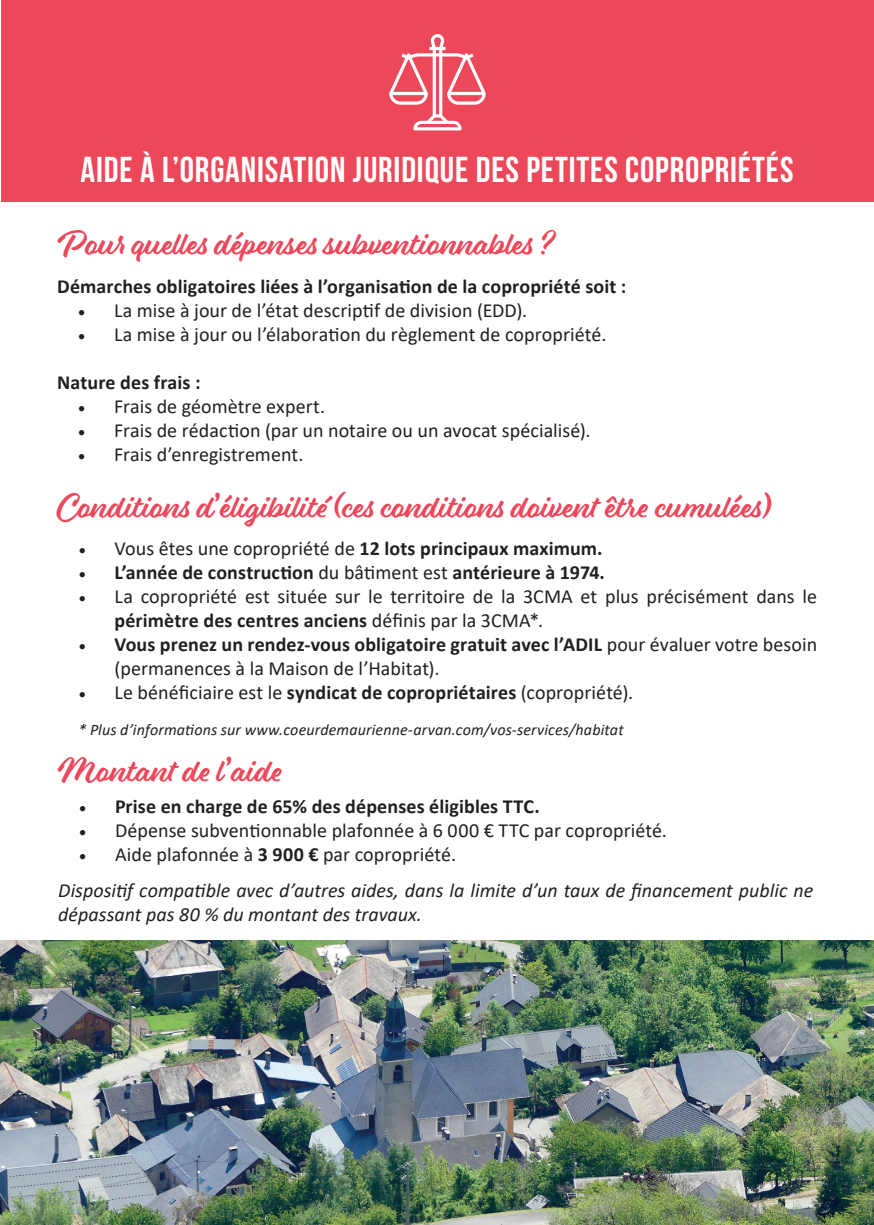
<style>
.page{position:relative;width:874px;height:1225px;background:#fff}
.page>*{position:absolute;margin:0;border:0;box-sizing:border-box;transform-origin:0 0}
.t1{font:36px "Bebas Neue";letter-spacing:.025em;color:#fff}
.t2{font:32px "Eds Market Main Script";color:#ec475a}
.t3{font:20px/24px "Calibri";letter-spacing:.005em;color:#231f20}
.t4{font:700 20px "Calibri";letter-spacing:.005em;color:#231f20}
.t5{font:italic 20px/36px "Calibri";color:#231f20}
.t6{font:italic 16px "Calibri";letter-spacing:.01em;color:#231f20}
.s1{font-family:"Minion Pro"}
.s2{font-weight:700}
.s3{font-family:"Minion Pro";font-weight:400}
.s4{font-weight:400}
.s5{font-family:"Minion Pro";font-style:normal}
.s6{font-style:normal}
.s7{font-weight:700;font-style:normal}
</style>
<div class="page">
<div style="left:1px;top:0;width:872px;height:201px;background:#ec485a"></div>
<svg style="left:389px;top:34px;width:96px;height:96px"></svg>
<img style="left:0;top:941px;width:873px;height:283px">
<h1 class="t1" style="left:80px;top:150px;width:714px">AIDE À L’ORGANISATION JURIDIQUE DES PETITES COPROPRIÉTÉS</h1>
<h2 class="t2" style="left:57px;top:224px;width:501px">Pour quelles dépenses subventionnables ?</h2>
<p class="t4" style="left:57px;top:272px;width:570px">Démarches obligatoires liées à l’organisation de la copropriété soit :</p>
<p class="t3" style="left:78px;top:298px;width:450px"><span class="s1">•</span> La mise à jour de l’état descriptif de division (EDD).</p>
<p class="t3" style="left:78px;top:322px;width:529px"><span class="s1">•</span> La mise à jour ou l’élaboration du règlement de copropriété.</p>
<p class="t4" style="left:57px;top:368px;width:145px">Nature des frais :</p>
<p class="t3" style="left:78px;top:394px;width:248px"><span class="s1">•</span> Frais de géomètre expert.</p>
<p class="t3" style="left:78px;top:418px;width:514px"><span class="s1">•</span> Frais de rédaction (par un notaire ou un avocat spécialisé).</p>
<p class="t3" style="left:78px;top:442px;width:227px"><span class="s1">•</span> Frais d’enregistrement.</p>
<h2 class="t2" style="left:57px;top:487px;width:715px">Conditions d’éligibilité (ces conditions doivent être cumulées)</h2>
<p class="t3" style="left:78px;top:536px;width:525px"><span class="s1">•</span> Vous êtes une copropriété de <span class="s2">12 lots principaux maximum.</span></p>
<p class="t4" style="left:78px;top:558px;width:527px"><span class="s3">•</span> L’année de construction <span class="s4">du bâtiment est</span> antérieure à 1974.</p>
<p class="t3" style="left:114px;top:584px;width:703px;text-indent:-36px"><span class="s1">•</span> La copropriété est située sur le territoire de la 3CMA et plus précisément dans le <span class="s2">périmètre des centres anciens</span> définis par la 3CMA*.</p>
<p class="t3" style="left:114px;top:632px;width:703px;text-indent:-36px"><span class="s1">•</span> <span class="s2">Vous prenez un rendez-vous obligatoire gratuit avec l’ADIL</span> pour évaluer votre besoin (permanences à la Maison de l’Habitat).</p>
<p class="t3" style="left:78px;top:680px;width:556px"><span class="s1">•</span> Le bénéficiaire est le <span class="s2">syndicat de copropriétaires</span> (copropriété).</p>
<p class="t6" style="left:78px;top:719px;width:546px">* Plus d’informations sur www.coeurdemaurienne-arvan.com/vos-services/habitat</p>
<h2 class="t2" style="left:58px;top:751px;width:226px">Montant de l’aide</h2>
<p class="t4" style="left:79px;top:792px;width:462px"><span class="s3">•</span> Prise en charge de 65% des dépenses éligibles TTC.</p>
<p class="t3" style="left:79px;top:817px;width:589px"><span class="s1">•</span> Dépense subventionnable plafonnée à 6 000 € TTC par copropriété.</p>
<p class="t5" style="left:58px;top:835px;width:756px;text-indent:21px"><span class="s5">•</span> <span class="s6">Aide plafonnée à</span> <span class="s7">3 900 €</span> <span class="s6">par copropriété.<br></span>Dispositif compatible avec d’autres aides, dans la limite d’un taux de financement public ne</p>
<p class="t5" style="left:58px;top:895px;width:365px">dépassant pas 80 % du montant des travaux.</p>
</div>
